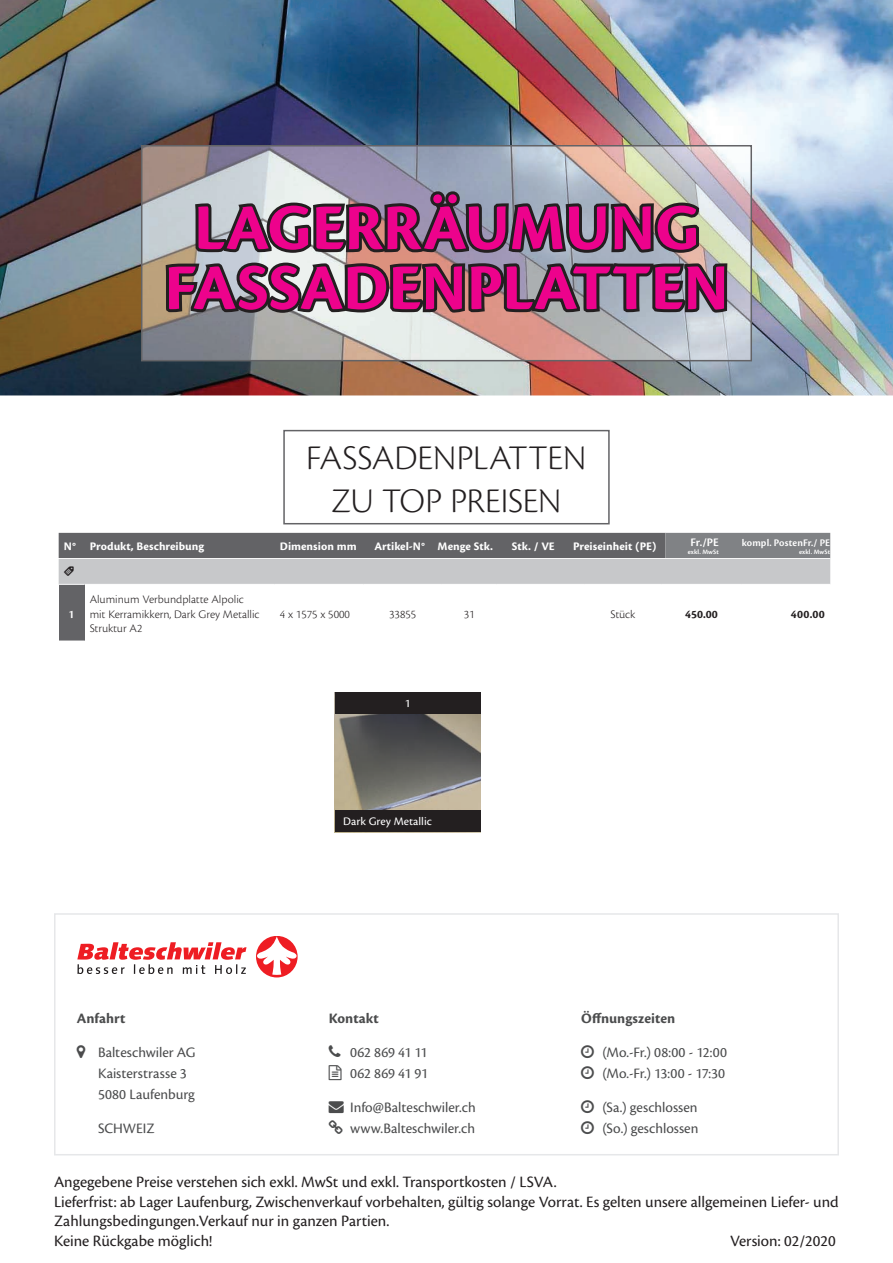
<style>
.page{position:relative;width:893px;height:1263px;background:#fff}
.page>*{position:absolute;margin:0;border:0;box-sizing:border-box;transform-origin:0 0}
.t1{font:67.5px/60px "Cronos Pro Bold Capt";letter-spacing:-.005em;color:#ed028c;text-align:center}
.t2{font:300 36px/43.2px "Cronos Pro";color:#231f20;text-align:center}
.t3{font:16.5px/19.8px "Cronos Pro";color:#231f20}
.t4{font:15px/21px "Cronos Pro";color:#4b4c4d}
.t5{font:700 15px "Cronos Pro";color:#4b4c4d}
.t6{font:12px/14.4px "Cronos Pro Lt Capt";color:#231f20}
.t7{font:12px "Cronos Pro Bold Capt";color:#fff}
.t8{font:12px "Cronos Pro Capt";color:#fff}
.t9{font:700 12px "Cronos Pro";letter-spacing:.01em;color:#231f20}
.t10{font:600 12px "Cronos Pro";color:#fff}
.t11{font:12px "Balteschwiler Glyphs";color:#231f20}
.t12{font:600 10.5px "Cronos Pro";letter-spacing:.01em;color:#fff}
.t13{font:600 7.05px "Cronos Pro";letter-spacing:.015em;color:#fff}
</style>
<div class="page">
<img style="left:0;top:0;width:893px;height:395px">
<div style="left:283px;top:430px;width:327px;height:94px;border:2px solid #636366"></div>
<img style="left:144px;top:148px;width:605px;height:210px">
<svg style="left:163px;top:184px;width:567px;height:149px;background:#837d7f"></svg>
<div style="left:141px;top:145px;width:611px;height:216px;border:2px solid #636366"></div>
<div style="left:59px;top:584px;width:25px;height:57px;background:#636366"></div>
<svg style="left:59px;top:533px;width:771px;height:52px;background:#9a9a9d"></svg>
<hr style="left:84px;top:584px;width:190px;height:1px;background:#fff">
<hr style="left:274px;top:584px;width:90px;height:1px;background:#fff">
<hr style="left:364px;top:584px;width:78px;height:1px;background:#fff">
<hr style="left:442px;top:584px;width:55px;height:1px;background:#fff">
<hr style="left:497px;top:584px;width:88px;height:1px;background:#fff">
<hr style="left:585px;top:584px;width:76px;height:1px;background:#fff">
<hr style="left:661px;top:584px;width:81px;height:1px;background:#fff">
<hr style="left:742px;top:584px;width:88px;height:1px;background:#fff">
<svg style="left:77px;top:942px;width:169px;height:32px"></svg>
<div style="left:256px;top:936px;width:42px;height:41px;background:#ee1d23;border-radius:50%"></div>
<svg style="left:256px;top:937px;width:41px;height:38px"></svg>
<div style="left:54px;top:913px;width:785px;height:242px;border:2px solid #e6e7e9"></div>
<img style="left:334px;top:714px;width:146px;height:97px">
<div style="left:334px;top:811px;width:146px;height:21px;background:#231f20"></div>
<div style="left:334px;top:692px;width:146px;height:22px;background:#231f20"></div>
<h1 class="t1" style="left:164px;top:199px;width:566px">LAGERRÄUMUNG<br>FASSADENPLATTEN</h1>
<h2 class="t2" style="left:306px;top:436px;width:282px">FASSADENPLATTEN<br>ZU TOP PREISEN</h2>
<p class="t10" style="left:690px;top:535px;width:30px">Fr./PE</p>
<p class="t13" style="left:688px;top:548px;width:33px">exkl. MwSt</p>
<p class="t12" style="left:742px;top:537px;width:90px">kompl. PostenFr./ PE</p>
<p class="t13" style="left:799px;top:548px;width:33px">exkl. MwSt</p>
<p class="t7" style="left:64px;top:540px;width:142px">N° Produkt, Beschreibung</p>
<p class="t7" style="left:280px;top:540px;width:78px">Dimension mm</p>
<p class="t7" style="left:374px;top:540px;width:120px">Artikel-N° Menge Stk.</p>
<p class="t7" style="left:512px;top:540px;width:44px">Stk. / VE</p>
<p class="t7" style="left:573px;top:540px;width:85px">Preiseinheit (PE)</p>
<p class="t11" style="left:64px;top:565px;width:12px">I</p>
<p class="t10" style="left:69px;top:607px;width:7px">1</p>
<p class="t6" style="left:90px;top:592px;width:171px">Aluminum Verbundplatte Alpolic mit Kerramikkern, Dark Grey Metallic<br>Struktur A2</p>
<p class="t6" style="left:280px;top:607px;width:72px">4 x 1575 x 5000</p>
<p class="t6" style="left:389px;top:607px;width:28px">33855</p>
<p class="t6" style="left:464px;top:607px;width:12px">31</p>
<p class="t6" style="left:610px;top:607px;width:27px">Stück</p>
<p class="t9" style="left:685px;top:607px;width:34px">450.00</p>
<p class="t9" style="left:791px;top:607px;width:35px">400.00</p>
<p class="t8" style="left:405px;top:696px;width:7px">1</p>
<p class="t8" style="left:343px;top:814px;width:90px">Dark Grey Metallic</p>
<p class="t5" style="left:581px;top:1010px;width:96px">Öffnungszeiten</p>
<p class="t4" style="left:602px;top:1042px;width:126px">(Mo.-Fr.) 08:00 - 12:00 (Mo.-Fr.) 13:00 - 17:30</p>
<p class="t4" style="left:602px;top:1096px;width:98px">(Sa.) geschlossen (So.) geschlossen</p>
<p class="t3" style="left:54px;top:1172px;width:786px">Angegebene Preise verstehen sich exkl. MwSt und exkl. Transportkosten / LSVA.<br>Lieferfrist: ab Lager Laufenburg, Zwischenverkauf vorbehalten, gültig solange Vorrat. Es gelten unsere allgemeinen Liefer- und Zahlungsbedingungen.Verkauf nur in ganzen Partien.<br>Keine Rückgabe möglich!</p>
<p class="t5" style="left:77px;top:1010px;width:50px">Anfahrt</p>
<p class="t4" style="left:98px;top:1042px;width:99px">Balteschwiler AG<br>Kaisterstrasse 3<br>5080 Laufenburg</p>
<p class="t4" style="left:98px;top:1117px;width:58px">SCHWEIZ</p>
<p class="t5" style="left:329px;top:1010px;width:51px">Kontakt</p>
<p class="t4" style="left:350px;top:1042px;width:79px">062 869 41 11<br>062 869 41 91</p>
<p class="t4" style="left:329px;top:1096px;width:148px;text-align:right">→ Info@Balteschwiler.ch www.Balteschwiler.ch</p>
<p class="t3" style="left:730px;top:1231px;width:107px">Version: 02/2020</p>
</div>
